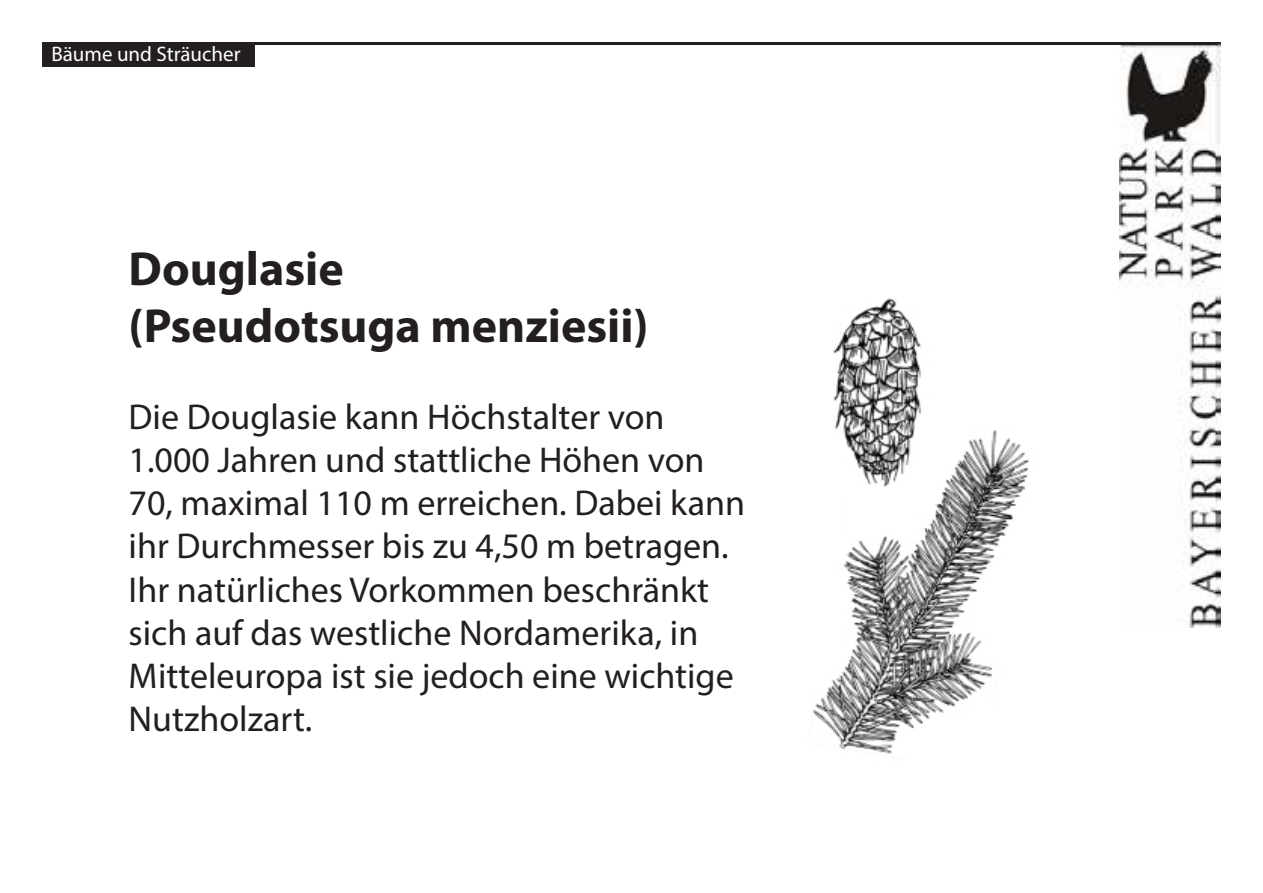
<style>
.page{position:relative;width:1263px;height:893px;background:#fff}
.page>*{position:absolute;margin:0;border:0;box-sizing:border-box;transform-origin:0 0}
.t1{font:700 48px/57.6px "Myriad Pro";color:#231f20}
.t2{font:36px/43.2px "Myriad Pro";color:#231f20}
.t3{font:21px "Myriad Pro";color:#fff}
</style>
<div class="page">
<img style="left:1120px;top:43px;width:100px;height:584px">
<div style="left:43px;top:45px;width:212px;height:22px;background:#231f20"></div>
<hr style="left:43px;top:43px;width:1175px;height:2px;background:#231f20">
<img style="left:813px;top:298px;width:216px;height:456px">
<p class="t3" style="left:51px;top:41px;width:191px">Bäume und Sträucher</p>
<h1 class="t1" style="left:129px;top:238px;width:521px">Douglasie<br>(Pseudotsuga menziesii)</h1>
<p class="t2" style="left:129px;top:395px;width:618px">Die Douglasie kann Höchstalter von 1.000 Jahren und stattliche Höhen von 70, maximal 110 m erreichen. Dabei kann ihr Durchmesser bis zu 4,50 m betragen.<br>Ihr natürliches Vorkommen beschränkt sich auf das westliche Nordamerika, in Mitteleuropa ist sie jedoch eine wichtige Nutzholzart.</p>
</div>
